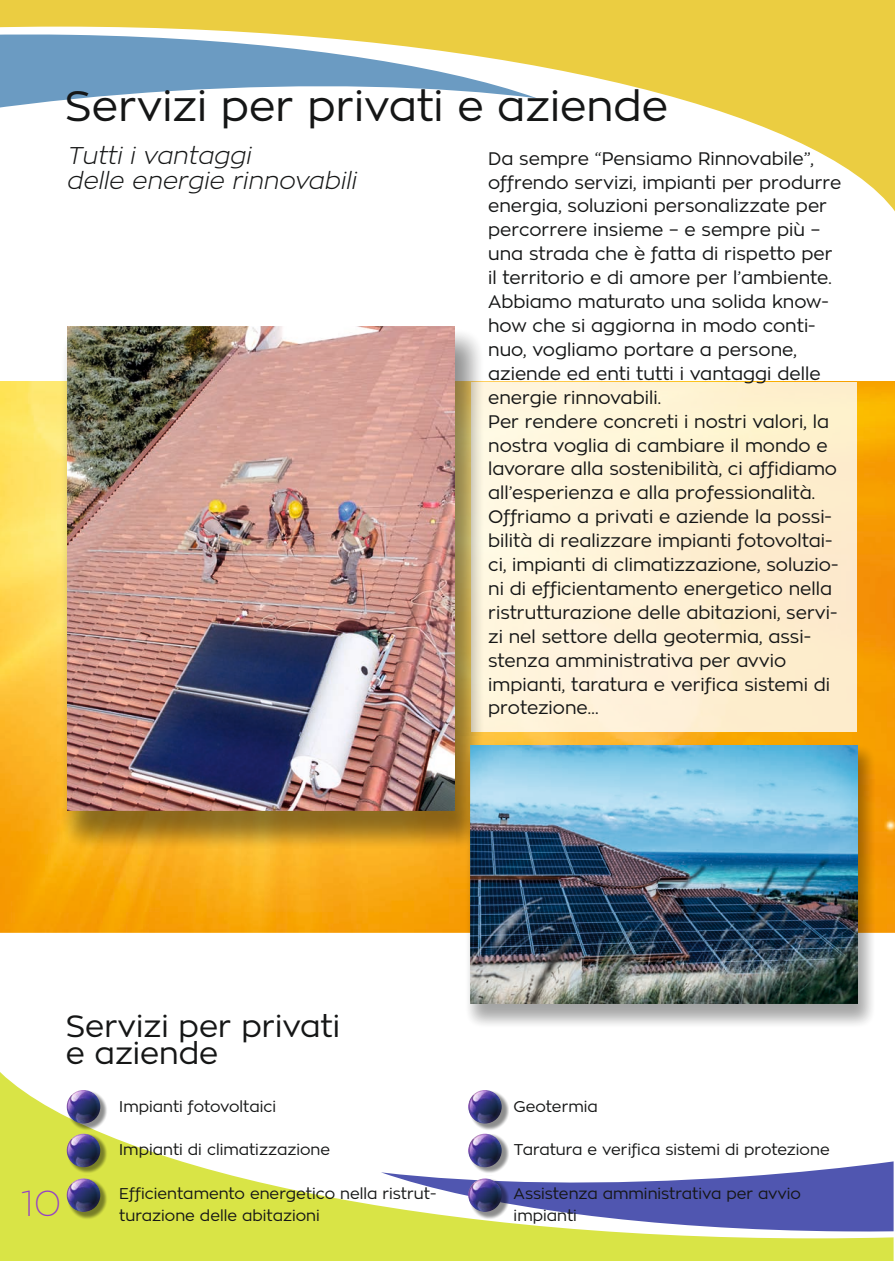
<style>
.page{position:relative;width:895px;height:1261px;background:#fff}
.page>*{position:absolute;margin:0;border:0;box-sizing:border-box;transform-origin:0 0}
.t1{font:42.15px "Zona Pro";color:#151616}
.t2{font:100 36px "Zona Pro";color:#9540c5}
.t3{font:30.45px/26.1px "Zona Pro";color:#151616}
.t4{font:italic 300 24px/24.8px "Zona Pro";color:#151616}
.t5{font:18px/23.9px "Zona Pro";color:#151616}
.t6{font:15.45px/21.9px "Zona Pro";color:#151616}
</style>
<div class="page">
<svg style="left:0;top:0;width:190px;height:30px;background:#ecd152"></svg>
<svg style="left:0;top:1072px;width:893px;height:188px"></svg>
<svg style="left:0;top:34px;width:190px;height:74px"></svg>
<svg style="left:381px;top:1161px;width:512px;height:70px"></svg>
<img style="left:190px;top:0;width:705px;height:212px">
<img style="left:0;top:382px;width:895px;height:550px">
<div style="left:471px;top:382px;width:386px;height:350px;background:#fef1d4"></div>
<div style="left:66px;top:1089px;width:42px;height:42px;background:#151616;opacity:.49"></div>
<img style="left:67px;top:1089px;width:33px;height:34px;border-radius:50%">
<div style="left:467px;top:1089px;width:42px;height:42px;background:#151616;opacity:.49"></div>
<img style="left:468px;top:1089px;width:33px;height:34px;border-radius:50%">
<div style="left:66px;top:1133px;width:42px;height:42px;background:#151616;opacity:.49"></div>
<img style="left:67px;top:1133px;width:33px;height:34px;border-radius:50%">
<div style="left:467px;top:1133px;width:42px;height:42px;background:#151616;opacity:.49"></div>
<img style="left:468px;top:1133px;width:33px;height:34px;border-radius:50%">
<div style="left:66px;top:1178px;width:42px;height:41px;background:#151616;opacity:.49"></div>
<img style="left:67px;top:1178px;width:33px;height:33px;border-radius:50%">
<div style="left:467px;top:1178px;width:42px;height:41px;background:#151616;opacity:.49"></div>
<img style="left:468px;top:1178px;width:33px;height:33px;border-radius:50%">
<div style="left:47px;top:317px;width:449px;height:546px;background:#151616;opacity:.49"></div>
<img style="left:67px;top:326px;width:387px;height:484px">
<div style="left:456px;top:736px;width:428px;height:300px;background:#151616;opacity:.39"></div>
<img style="left:471px;top:745px;width:386px;height:258px">
<h1 class="t1" style="left:65px;top:87px;width:604px">Servizi per privati e aziende</h1>
<h3 class="t4" style="left:66px;top:145px;width:291px">Tutti i vantaggi<br>delle energie rinnovabili</h3>
<p class="t5" style="left:488px;top:147px;width:355px">Da sempre “Pensiamo Rinnovabile”, offrendo servizi, impianti per produrre energia, soluzioni personalizzate per percorrere insieme – e sempre più – una strada che è fatta di rispetto per il territorio e di amore per l’ambiente.<br>Abbiamo maturato una solida know&shy;how che si aggiorna in modo conti&shy;nuo, vogliamo portare a persone, aziende ed enti tutti i vantaggi delle energie rinnovabili.</p>
<p class="t5" style="left:488px;top:410px;width:352px">Per rendere concreti i nostri valori, la nostra voglia di cambiare il mondo e lavorare alla sostenibilità, ci affidiamo all’esperienza e alla professionalità.<br>Offriamo a privati e aziende la possi&shy;bilità di realizzare impianti fotovoltai&shy;ci, impianti di climatizzazione, soluzio&shy;ni di efficientamento energetico nella ristrutturazione delle abitazioni, servi&shy;zi nel settore della geotermia, assi&shy;stenza amministrativa per avvio impianti, taratura e verifica sistemi di protezione…</p>
<h3 class="t3" style="left:66px;top:1015px;width:276px">Servizi per privati e aziende</h3>
<p class="t6" style="left:119px;top:1095px;width:158px">Impianti fotovoltaici</p>
<p class="t6" style="left:513px;top:1095px;width:86px">Geotermia</p>
<h2 class="t2" style="left:21px;top:1186px;width:41px">10</h2>
<p class="t6" style="left:119px;top:1139px;width:212px">Impianti di climatizzazione</p>
<p class="t6" style="left:513px;top:1139px;width:317px">Taratura e verifica sistemi di protezione</p>
<p class="t6" style="left:513px;top:1183px;width:289px">Assistenza amministrativa per avvio</p>
<p class="t6" style="left:119px;top:1183px;width:318px">Efficientamento energetico nella ristrut&shy;turazione delle abitazioni</p>
<p class="t6" style="left:513px;top:1205px;width:65px">impianti</p>
</div>
